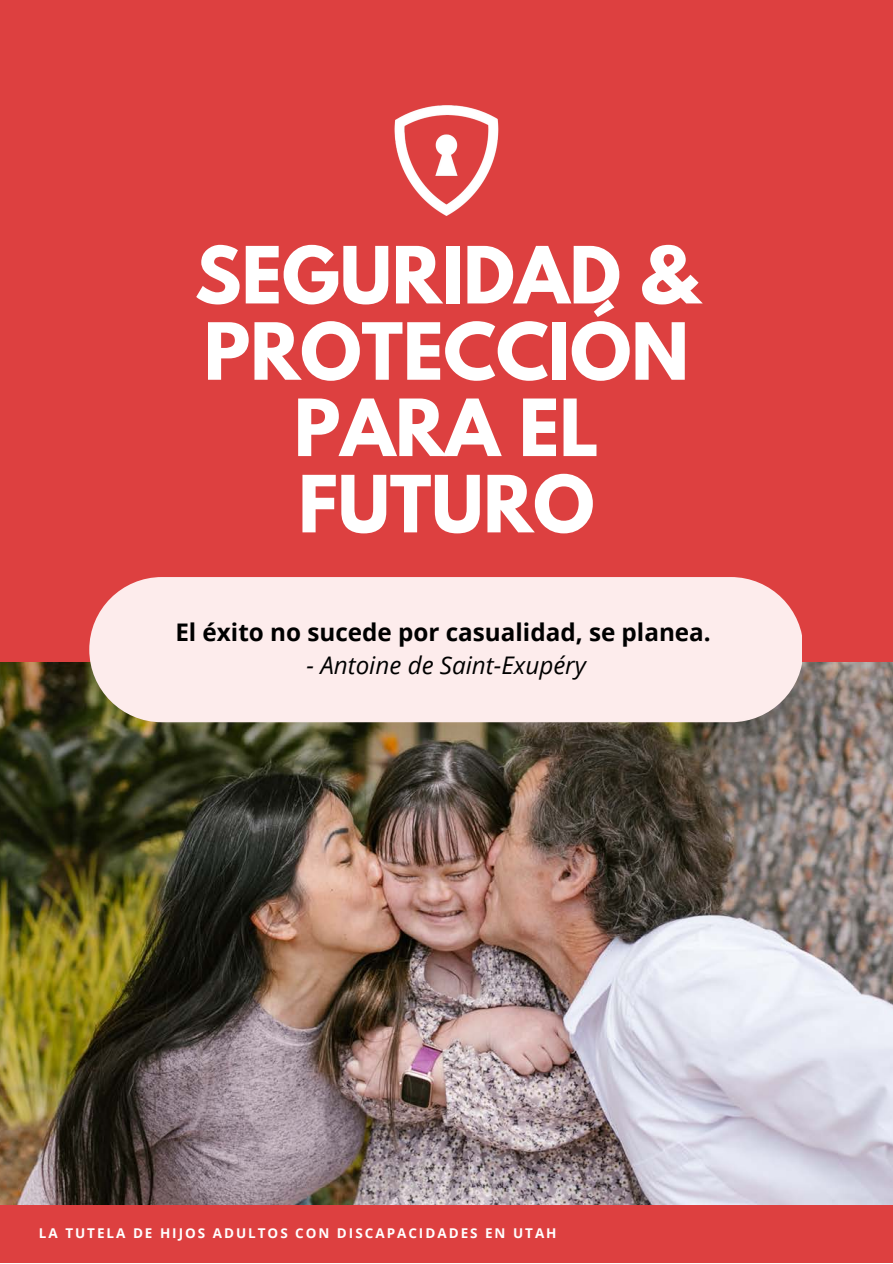
<style>
.page{position:relative;width:893px;height:1264px;background:#fff}
.page>*{position:absolute;margin:0;border:0;box-sizing:border-box;transform-origin:0 0}
.t1{font:700 69.75px/76.2px "League Spartan";color:#fff;text-align:center}
.t2{font:700 24.3px "Open Sans";color:#000}
.t3{font:italic 24.3px "Open Sans";color:#000}
.t4{font:700 13.5px "Open Sans";letter-spacing:.145em;color:#fff}
</style>
<div class="page">
<img style="left:0;top:662px;width:892px;height:543px">
<div style="left:0;top:0;width:892px;height:662px;background:#dd4040"></div>
<div style="left:0;top:1205px;width:892px;height:57px;background:#dd4040"></div>
<img style="left:394px;top:105px;width:105px;height:111px">
<div style="left:89px;top:577px;width:712px;height:145px;background:#fdecec"></div>
<h1 class="t1" style="left:195px;top:246px;width:505px">SEGURIDAD &amp;<br>PROTECCIÓN<br>PARA EL<br>FUTURO</h1>
<h2 class="t2" style="left:175px;top:614px;width:537px">El éxito no sucede por casualidad, se planea.</h2>
<h2 class="t3" style="left:306px;top:648px;width:281px">- Antoine de Saint-Exupéry</h2>
<p class="t4" style="left:39px;top:1223px;width:519px">LA TUTELA DE HIJOS ADULTOS CON DISCAPACIDADES EN UTAH</p>
</div>
